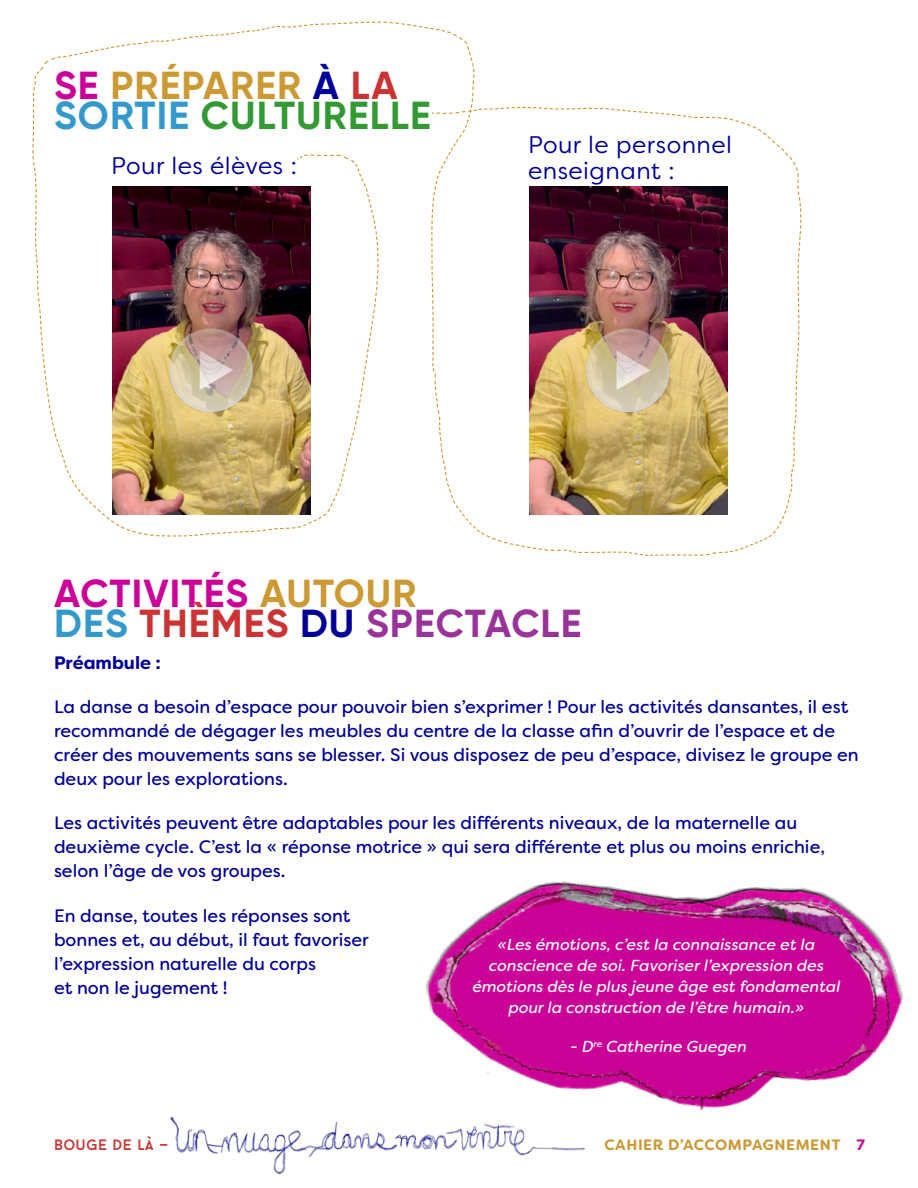
<style>
.page{position:relative;width:918px;height:1188px;background:#fff}
.page>*{position:absolute;margin:0;border:0;box-sizing:border-box;transform-origin:0 0}
.t1{font:700 39px/30px "Gilroy";letter-spacing:.03em;color:#c09}
.t2{font:700 39px/30px "Gilroy";letter-spacing:.03em;color:#393}
.t3{font:24px/25.5px "Filson Soft";letter-spacing:.02em;color:#009}
.t4{font:18px/24px "Filson Soft";color:#009}
.t5{font:700 18px "Filson Soft";color:#009}
.t6{font:italic 15.9px/21.3px "Filson Soft";color:#fff;text-align:center}
.t7{font:700 15px "Filson Soft";letter-spacing:.04em;color:#c93}
.t8{font:15px "Baron Neue";letter-spacing:.02em;color:#c33}
.s1{color:#c09}
.s2{color:#c93}
.s3{color:#009}
.s4{color:#c33}
.s5{color:#39c}
.s6{color:#939}
</style>
<div class="page">
<img style="left:170px;top:1116px;width:416px;height:59px">
<img style="left:416px;top:881px;width:488px;height:264px">
<img style="left:32px;top:21px;width:768px;height:535px">
<p class="t2" style="left:54px;top:70px;width:378px"><span class="s1">SE</span> <span class="s2">PRÉPARER</span> <span class="s3">À</span> <span class="s4">LA<br></span><span class="s5">SORTIE</span> CULTURELLE</p>
<p class="t3" style="left:111px;top:153px;width:187px">Pour les élèves :</p>
<p class="t3" style="left:528px;top:132px;width:206px">Pour le personnel enseignant :</p>
<p class="t1" style="left:54px;top:578px;width:529px">ACTIVITÉS <span class="s2">AUTOUR<br></span><span class="s5">DES</span> <span class="s4">THÈMES</span> <span class="s3">DU</span> <span class="s6">SPECTACLE</span></p>
<p class="t5" style="left:54px;top:651px;width:108px">Préambule :</p>
<p class="t4" style="left:54px;top:695px;width:806px">La danse a besoin d’espace pour pouvoir bien s’exprimer ! Pour les activités dansantes, il est recommandé de dégager les meubles du centre de la classe afin d’ouvrir de l’espace et de créer des mouvements sans se blesser. Si vous disposez de peu d’espace, divisez le groupe en deux pour les explorations.</p>
<p class="t4" style="left:54px;top:811px;width:773px">Les activités peuvent être adaptables pour les différents niveaux, de la maternelle au deuxième cycle. C’est la « réponse motrice » qui sera différente et plus ou moins enrichie, selon l’âge de vos groupes.</p>
<p class="t4" style="left:54px;top:903px;width:316px">En danse, toutes les réponses sont bonnes et, au début, il faut favoriser l’expression naturelle du corps<br>et non le jugement !</p>
<p class="t6" style="left:473px;top:933px;width:369px">« Les émotions, c’est la connaissance et la conscience de soi. Favoriser l’expression des émotions dès le plus jeune âge est fondamental pour la construction de l’être humain. »</p>
<p class="t6" style="left:570px;top:1036px;width:178px">- D<sup>re</sup> Catherine Guegen</p>
<p class="t8" style="left:54px;top:1135px;width:116px">BOUGE DE LÀ —</p>
<p class="t7" style="left:604px;top:1135px;width:262px">CAHIER D’ACCOMPAGNEMENT <span class="s1">7</span></p>
</div>
